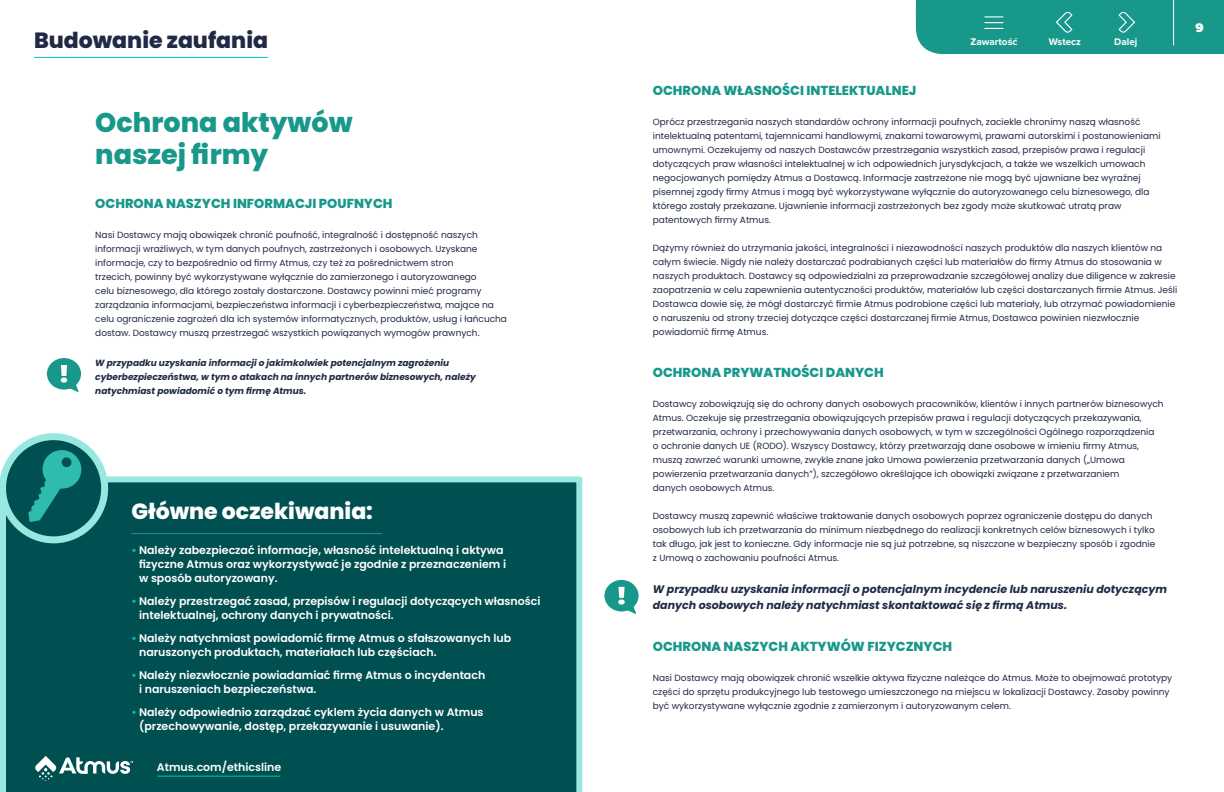
<style>
.page{position:relative;width:1224px;height:792px;background:#fff}
.page>*{position:absolute;margin:0;border:0;box-sizing:border-box;transform-origin:0 0}
.t1{font:800 27px/32px "Poppins";color:#18988b}
.t2{font:800 22px "Poppins";color:#fff}
.t3{font:800 22px "Poppins";color:#202945}
.t4{font:800 13px "Poppins";color:#18988b}
.t5{font:900 13px "Proxima Nova";color:#fff}
.t6{font:600 11px/14px "Poppins";color:#fff}
.t7{font:italic 700 11px/16px "Poppins";color:#202945}
.t8{font:700 10px "Proxima Nova";color:#fff}
.t9{font:9px/14px "Poppins";color:#202945}
.t10{font:italic 700 9px/14px "Poppins";color:#202945}
.s1{color:#00c4b3}
</style>
<div class="page">
<div style="left:47px;top:358px;width:34px;height:32px;background:#18988b;border-radius:50%"></div>
<svg style="left:61px;top:365px;width:18px;height:27px"></svg>
<div style="left:604px;top:580px;width:35px;height:31px;background:#18988b;border-radius:50%"></div>
<svg style="left:618px;top:587px;width:18px;height:27px"></svg>
<hr style="left:34px;top:57px;width:234px;height:1px;background:#00c4b3">
<div style="left:0;top:476px;width:582px;height:316px;background:#004f51"></div>
<svg style="left:0;top:433px;width:110px;height:114px"></svg>
<hr style="left:131px;top:533px;width:251px;height:1px;background:#18988b">
<hr style="left:157px;top:776px;width:123px;height:1px;background:#00c4b3">
<svg style="left:35px;top:756px;width:97px;height:25px"></svg>
<div style="left:916px;top:0;width:308px;height:54px;background:#18988b"></div>
<h2 class="t3" style="left:34px;top:27px;width:236px">Budowanie zaufania</h2>
<h1 class="t1" style="left:95px;top:107px;width:259px">Ochrona aktywów naszej firmy</h1>
<h3 class="t4" style="left:95px;top:196px;width:299px">OCHRONA NASZYCH INFORMACJI POUFNYCH</h3>
<p class="t9" style="left:95px;top:228px;width:413px">Nasi Dostawcy mają obowiązek chronić poufność, integralność i dostępność naszych informacji wrażliwych, w tym danych poufnych, zastrzeżonych i osobowych. Uzyskane informacje, czy to bezpośrednio od firmy Atmus, czy też za pośrednictwem stron<br>trzecich, powinny być wykorzystywane wyłącznie do zamierzonego i autoryzowanego<br>celu biznesowego, dla którego zostały dostarczone. Dostawcy powinni mieć programy zarządzania informacjami, bezpieczeństwa informacji i cyberbezpieczeństwa, mające na celu ograniczenie zagrożeń dla ich systemów informatycznych, produktów, usług i łańcucha dostaw. Dostawcy muszą przestrzegać wszystkich powiązanych wymogów prawnych.</p>
<p class="t10" style="left:95px;top:356px;width:382px">W przypadku uzyskania informacji o jakimkolwiek potencjalnym zagrożeniu cyberbezpieczeństwa, w tym o atakach na innych partnerów biznesowych, należy natychmiast powiadomić o tym firmę Atmus.</p>
<h2 class="t2" style="left:131px;top:499px;width:243px">Główne oczekiwania:</h2>
<p class="t6" style="left:139px;top:543px;width:369px;text-indent:-8px"><span class="s1">•</span> Należy zabezpieczać informacje, własność intelektualną i aktywa fizyczne Atmus oraz wykorzystywać je zgodnie z przeznaczeniem i w sposób autoryzowany.</p>
<p class="t6" style="left:139px;top:594px;width:403px;text-indent:-8px"><span class="s1">•</span> Należy przestrzegać zasad, przepisów i regulacji dotyczących własności intelektualnej, ochrony danych i prywatności.</p>
<p class="t6" style="left:139px;top:631px;width:374px;text-indent:-8px"><span class="s1">•</span> Należy natychmiast powiadomić firmę Atmus o sfałszowanych lub naruszonych produktach, materiałach lub częściach.</p>
<p class="t6" style="left:139px;top:668px;width:348px;text-indent:-8px"><span class="s1">•</span> Należy niezwłocznie powiadamiać firmę Atmus o incydentach i naruszeniach bezpieczeństwa.</p>
<p class="t6" style="left:139px;top:705px;width:346px;text-indent:-8px"><span class="s1">•</span> Należy odpowiednio zarządzać cyklem życia danych w Atmus (przechowywanie, dostęp, przekazywanie i usuwanie).</p>
<p class="t6" style="left:157px;top:760px;width:126px">Atmus.com/ethicsline</p>
<p class="t8" style="left:970px;top:35px;width:48px">Zawartość</p>
<p class="t8" style="left:1049px;top:35px;width:34px">Wstecz</p>
<p class="t8" style="left:1114px;top:35px;width:25px">Dalej</p>
<h3 class="t4" style="left:653px;top:83px;width:265px">OCHRONA WŁASNOŚCI INTELEKTUALNEJ</h3>
<p class="t9" style="left:653px;top:115px;width:509px">Oprócz przestrzegania naszych standardów ochrony informacji poufnych, zaciekle chronimy naszą własność intelektualną patentami, tajemnicami handlowymi, znakami towarowymi, prawami autorskimi i postanowieniami umownymi. Oczekujemy od naszych Dostawców przestrzegania wszystkich zasad, przepisów prawa i regulacji dotyczących praw własności intelektualnej w ich odpowiednich jurysdykcjach, a także we wszelkich umowach negocjowanych pomiędzy Atmus a Dostawcą. Informacje zastrzeżone nie mogą być ujawniane bez wyraźnej pisemnej zgody firmy Atmus i mogą być wykorzystywane wyłącznie do autoryzowanego celu biznesowego, dla którego zostały przekazane. Ujawnienie informacji zastrzeżonych bez zgody może skutkować utratą praw patentowych firmy Atmus.</p>
<p class="t9" style="left:653px;top:241px;width:526px">Dążymy również do utrzymania jakości, integralności i niezawodności naszych produktów dla naszych klientów na całym świecie. Nigdy nie należy dostarczać podrabianych części lub materiałów do firmy Atmus do stosowania w naszych produktach. Dostawcy są odpowiedzialni za przeprowadzanie szczegółowej analizy due diligence w zakresie zaopatrzenia w celu zapewnienia autentyczności produktów, materiałów lub części dostarczanych firmie Atmus. Jeśli Dostawca dowie się, że mógł dostarczyć firmie Atmus podrobione części lub materiały, lub otrzymać powiadomienie o naruszeniu od strony trzeciej dotyczące części dostarczanej firmie Atmus, Dostawca powinien niezwłocznie powiadomić firmę Atmus.</p>
<h3 class="t4" style="left:653px;top:365px;width:232px">OCHRONA PRYWATNOŚCI DANYCH</h3>
<p class="t9" style="left:653px;top:397px;width:512px">Dostawcy zobowiązują się do ochrony danych osobowych pracowników, klientów i innych partnerów biznesowych Atmus. Oczekuje się przestrzegania obowiązujących przepisów prawa i regulacji dotyczących przekazywania, przetwarzania, ochrony i przechowywania danych osobowych, w tym w szczególności Ogólnego rozporządzenia<br>o ochronie danych UE (RODO). Wszyscy Dostawcy, którzy przetwarzają dane osobowe w imieniu firmy Atmus, muszą zawrzeć warunki umowne, zwykle znane jako Umowa powierzenia przetwarzania danych („Umowa powierzenia przetwarzania danych”), szczegółowo określające ich obowiązki związane z przetwarzaniem<br>danych osobowych Atmus.</p>
<p class="t9" style="left:653px;top:509px;width:504px">Dostawcy muszą zapewnić właściwe traktowanie danych osobowych poprzez ograniczenie dostępu do danych osobowych lub ich przetwarzania do minimum niezbędnego do realizacji konkretnych celów biznesowych i tylko tak długo, jak jest to konieczne. Gdy informacje nie są już potrzebne, są niszczone w bezpieczny sposób i zgodnie z Umową o zachowaniu poufności Atmus.</p>
<p class="t7" style="left:653px;top:581px;width:516px">W przypadku uzyskania informacji o potencjalnym incydencie lub naruszeniu dotyczącym danych osobowych należy natychmiast skontaktować się z firmą Atmus.</p>
<h3 class="t4" style="left:653px;top:639px;width:301px">OCHRONA NASZYCH AKTYWÓW FIZYCZNYCH</h3>
<p class="t9" style="left:653px;top:671px;width:521px">Nasi Dostawcy mają obowiązek chronić wszelkie aktywa fizyczne należące do Atmus. Może to obejmować prototypy części do sprzętu produkcyjnego lub testowego umieszczonego na miejscu w lokalizacji Dostawcy. Zasoby powinny być wykorzystywane wyłącznie zgodnie z zamierzonym i autoryzowanym celem.</p>
<h3 class="t5" style="left:1195px;top:18px;width:10px">9</h3>
</div>
